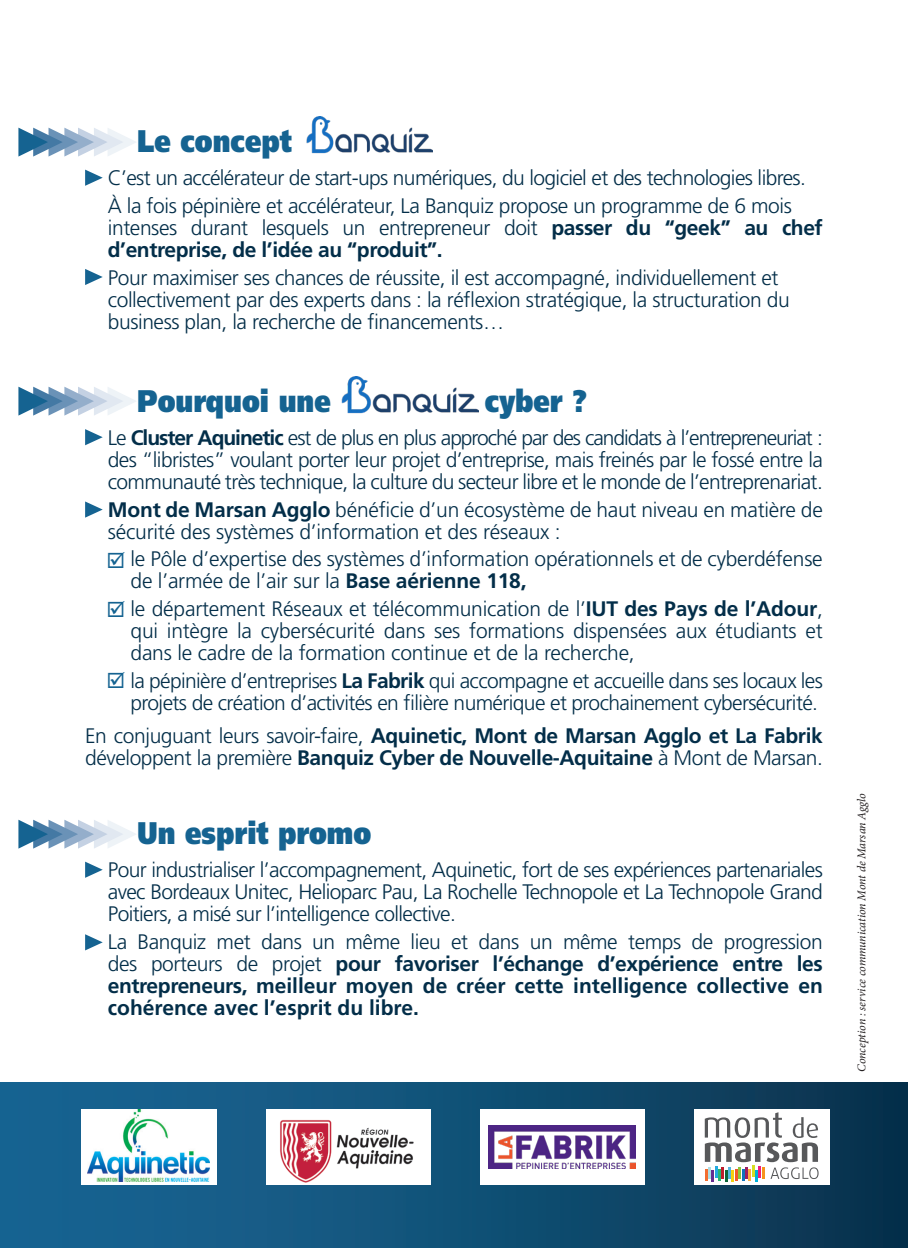
<style>
.page{position:relative;width:908px;height:1248px;background:#fff}
.page>*{position:absolute;margin:0;border:0;box-sizing:border-box;transform-origin:0 0}
.t1{font:900 31.2px "Frutiger";color:#156391;scale:.83 1}
.t2{font:300 21px/22px "Frutiger";letter-spacing:-.02em;color:#032e49}
.t3{font:700 21px/22px "Frutiger";letter-spacing:-.02em;color:#032e49}
.t4{font:italic 12px "Minion Pro";letter-spacing:-.01em;color:#231f20}
.s1{font-weight:300}
.s2{font-weight:700}
.s3{color:#156391}
</style>
<div class="page">
<div style="left:0;top:1081px;width:907px;height:166px;background:linear-gradient(to right,#1a6a9a,#0a344f)"></div>
<svg style="left:81px;top:1109px;width:135px;height:75px"></svg>
<img style="left:88px;top:1109px;width:121px;height:71px">
<div style="left:480px;top:1109px;width:164px;height:75px;background:#fff"></div>
<img style="left:488px;top:1125px;width:147px;height:43px">
<div style="left:266px;top:1109px;width:164px;height:75px;background:#fff"></div>
<img style="left:280px;top:1120px;width:134px;height:63px">
<div style="left:693px;top:1109px;width:136px;height:75px;background:#fff"></div>
<svg style="left:704px;top:1112px;width:114px;height:69px"></svg>
<img style="left:341px;top:377px;width:137px;height:37px">
<svg style="left:85px;top:429px;width:18px;height:16px"></svg>
<svg style="left:85px;top:501px;width:18px;height:16px"></svg>
<svg style="left:18px;top:386px;width:118px;height:29px"></svg>
<svg style="left:85px;top:934px;width:18px;height:16px"></svg>
<svg style="left:18px;top:819px;width:118px;height:29px"></svg>
<img style="left:306px;top:116px;width:126px;height:38px">
<svg style="left:85px;top:170px;width:18px;height:16px"></svg>
<svg style="left:85px;top:269px;width:18px;height:16px"></svg>
<svg style="left:18px;top:128px;width:118px;height:28px"></svg>
<svg style="left:85px;top:861px;width:18px;height:16px"></svg>
<h1 class="t1" style="left:137px;top:122px;width:188px">Le concept</h1>
<p class="t2" style="left:108px;top:164px;width:699px;line-height:27.6px">C’est un accélérateur de start-ups numériques, du logiciel et des technologies libres.<br>À la fois pépinière et accélérateur, La Banquiz propose un programme de 6 mois</p>
<p class="t3" style="left:108px;top:216px;width:716px"><span class="s1">intenses durant lesquels un entrepreneur doit</span> passer du “geek” au chef d’entreprise, de l’idée au “produit”.</p>
<p class="t2" style="left:108px;top:266px;width:683px">Pour maximiser ses chances de réussite, il est accompagné, individuellement et collectivement par des experts dans : la réflexion stratégique, la structuration du business plan, la recherche de financements…</p>
<h1 class="t1" style="left:137px;top:381px;width:235px">Pourquoi une</h1>
<h1 class="t1" style="left:484px;top:381px;width:125px">cyber ?</h1>
<p class="t2" style="left:108px;top:426px;width:716px;text-align:justify">Le <span class="s2">Cluster Aquinetic</span> est de plus en plus approché par des candidats à l’entrepreneuriat : des “libristes” voulant porter leur projet d’entreprise, mais freinés par le fossé entre la communauté très technique, la culture du secteur libre et le monde de l’entreprenariat.</p>
<p class="t2" style="left:108px;top:498px;width:716px"><span class="s2">Mont de Marsan Agglo</span> bénéficie d’un écosystème de haut niveau en matière de sécurité des systèmes d’information et des réseaux :</p>
<p class="t2" style="left:130px;top:548px;width:693px;text-indent:-24px"><span class="s3">☑</span> le Pôle d’expertise des systèmes d’information opérationnels et de cyberdéfense de l’armée de l’air sur la <span class="s2">Base aérienne 118,</span></p>
<p class="t2" style="left:130px;top:597px;width:693px;text-align:justify;text-indent:-24px"><span class="s3">☑</span> le département Réseaux et télécommunication de l’<span class="s2">IUT des Pays de l’Adour</span>, qui intègre la cybersécurité dans ses formations dispensées aux étudiants et dans le cadre de la formation continue et de la recherche,</p>
<p class="t2" style="left:106px;top:669px;width:717px;text-align:right"><span class="s3">☑</span> la pépinière d’entreprises <span class="s2">La Fabrik</span> qui accompagne et accueille dans ses locaux les projets de création d’activités en filière numérique et prochainement cybersécurité.</p>
<p class="t3" style="left:85px;top:724px;width:739px"><span class="s1">En conjuguant leurs savoir-faire,</span> Aquinetic, Mont de Marsan Agglo et La Fabrik <span class="s1">développent la première</span> Banquiz Cyber de Nouvelle-Aquitaine <span class="s1">à Mont de Marsan.</span></p>
<h1 class="t1" style="left:137px;top:813px;width:283px">Un esprit promo</h1>
<p class="t2" style="left:108px;top:858px;width:716px;text-align:justify">Pour industrialiser l’accompagnement, Aquinetic, fort de ses expériences partenariales avec Bordeaux Unitec, Helioparc Pau, La Rochelle Technopole et La Technopole Grand Poitiers, a misé sur l’intelligence collective.</p>
<p class="t3" style="left:108px;top:930px;width:716px;text-align:justify"><span class="s1">La Banquiz met dans un même lieu et dans un même temps de progression des porteurs de projet</span> pour favoriser l’échange d’expérience entre les entrepreneurs, meilleur moyen de créer cette intelligence collective en cohérence avec l’esprit du libre.</p>
<p class="t4" style="left:853px;top:1071px;width:280px;rotate:-90deg">Conception : service communication Mont de Marsan Agglo</p>
</div>
